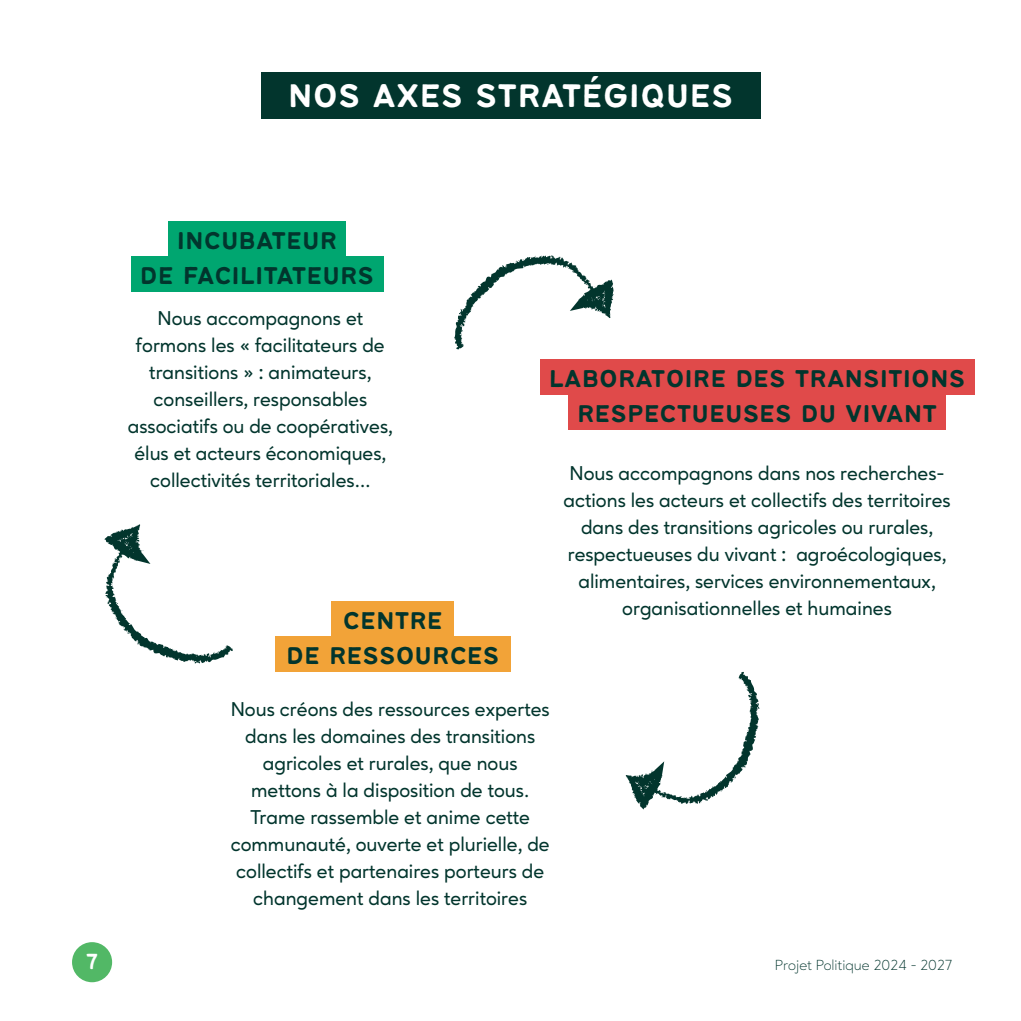
<style>
.page{position:relative;width:1021px;height:1021px;background:#fff}
.page>*{position:absolute;margin:0;border:0;box-sizing:border-box;transform-origin:0 0}
.t1{font:43px "Bantayog";color:#fff}
.t2{font:32px/35.4px "Bantayog";color:#02352d;text-align:center}
.t3{font:24px "Bantayog";color:#fff}
.t4{font:500 20px/27px "Ageo";color:#02352d;text-align:center}
.t5{font:300 14.6px "Ageo";color:#02352d}
</style>
<div class="page">
<div style="left:261px;top:72px;width:499px;height:47px;background:#02352d"></div>
<div style="left:168px;top:221px;width:178px;height:36px;background:#00a670"></div>
<div style="left:540px;top:359px;width:434px;height:36px;background:#e04a4a"></div>
<div style="left:331px;top:601px;width:123px;height:35px;background:#f2a338"></div>
<div style="left:131px;top:257px;width:252px;height:35px;background:#00a670"></div>
<div style="left:568px;top:395px;width:377px;height:35px;background:#e04a4a"></div>
<div style="left:275px;top:636px;width:235px;height:36px;background:#f2a338"></div>
<svg style="left:625px;top:671px;width:135px;height:138px"></svg>
<svg style="left:104px;top:524px;width:129px;height:140px"></svg>
<svg style="left:454px;top:255px;width:160px;height:94px"></svg>
<div style="left:72px;top:942px;width:40px;height:40px;background:#52b866;border-radius:50%"></div>
<p class="t1" style="left:288px;top:72px;width:447px">nos axes stratégiques</p>
<p class="t2" style="left:177px;top:221px;width:162px">incubateur</p>
<p class="t2" style="left:140px;top:256px;width:236px">de facilitateurs</p>
<p class="t4" style="left:128px;top:305px;width:266px">Nous accompagnons et formons les « facilitateurs de transitions » : animateurs, conseillers, responsables associatifs ou de coopératives, élus et acteurs économiques, collectivités territoriales…</p>
<p class="t2" style="left:343px;top:600px;width:102px">centre</p>
<p class="t2" style="left:286px;top:636px;width:215px">de ressources</p>
<p class="t2" style="left:549px;top:359px;width:418px">laboratoire des transitions respectueuses du vivant</p>
<p class="t4" style="left:563px;top:460px;width:388px">Nous accompagnons dans nos recherches&shy;actions les acteurs et collectifs des territoires dans des transitions agricoles ou rurales, respectueuses du vivant : agroécologiques, alimentaires, services environnementaux, organisationnelles et humaines</p>
<p class="t4" style="left:231px;top:696px;width:320px">Nous créons des ressources expertes dans les domaines des transitions agricoles et rurales, que nous mettons à la disposition de tous.<br>Trame rassemble et anime cette communauté, ouverte et plurielle, de collectifs et partenaires porteurs de changement dans les territoires</p>
<p class="t3" style="left:86px;top:949px;width:14px">7</p>
<p class="t5" style="left:774px;top:957px;width:179px">Projet Politique 2024 - 2027</p>
</div>
